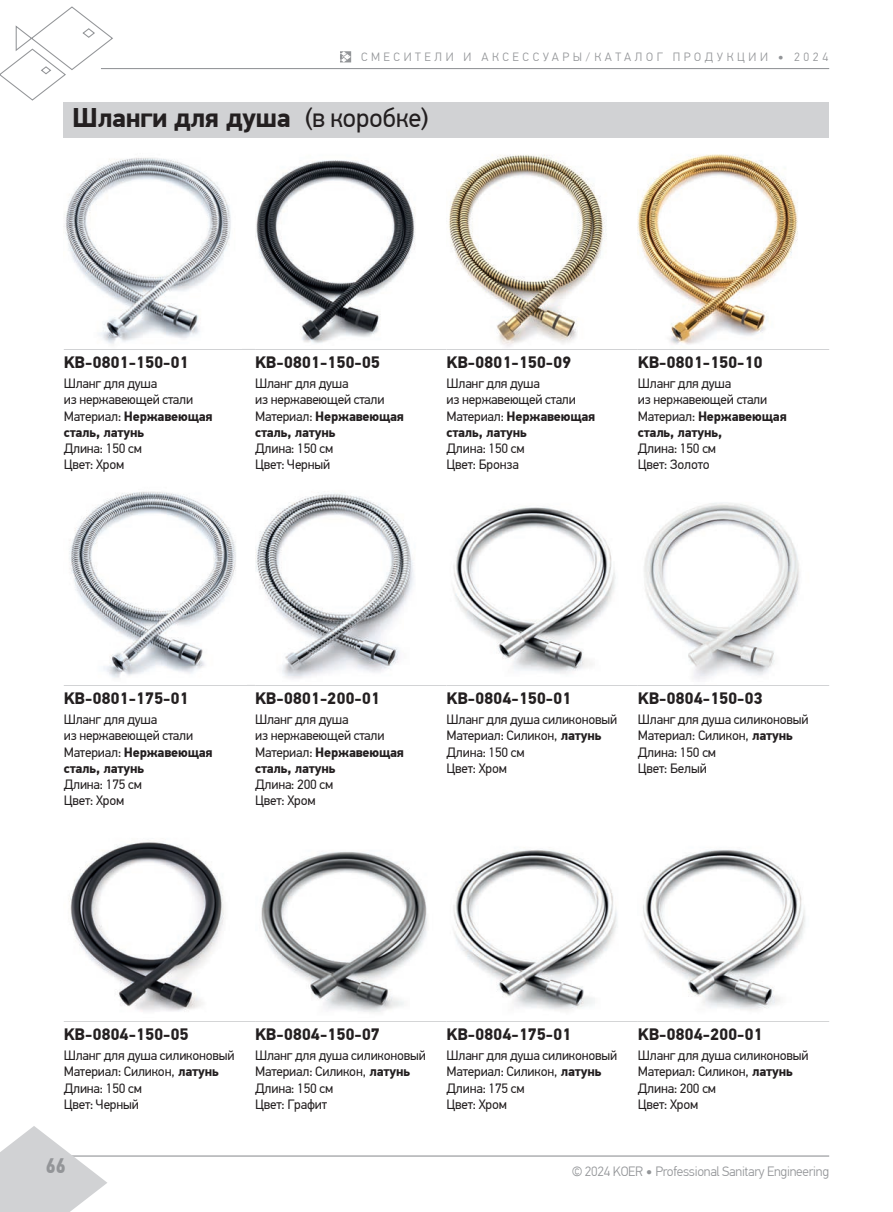
<style>
.page{position:relative;width:893px;height:1212px;background:#fff}
.page>*{position:absolute;margin:0;border:0;box-sizing:border-box;transform-origin:0 0}
.t1{font:700 27px "PF Din Text Pro";letter-spacing:-.015em;color:#231f20}
.t2{font:700 21px "PF Din Text Cond Pro";color:#939598}
.t3{font:700 16.5px "PF Din Text Pro";color:#231f20}
.t4{font:13.5px/16.2px "PF Din Text Pro";letter-spacing:-.015em;color:#231f20}
.t5{font:300 13.5px "PF Din Text Pro";letter-spacing:-.02em;color:#939598}
.t6{font:300 12px "PF Din Text Pro";letter-spacing:.3em;color:#939598}
.s1{font-weight:700}
.s2{font-weight:400}
</style>
<div class="page">
<hr style="left:101px;top:68px;width:728px;height:1px;background:#939598">
<svg style="left:0;top:6px;width:114px;height:95px"></svg>
<svg style="left:340px;top:51px;width:11px;height:11px"></svg>
<hr style="left:0;top:1155px;width:829px;height:1px;background:#939598">
<svg style="left:0;top:1126px;width:107px;height:86px"></svg>
<div style="left:64px;top:102px;width:765px;height:36px;background:#d1d2d4"></div>
<hr style="left:64px;top:349px;width:191px;height:1px;background:#d1d2d4">
<hr style="left:255px;top:349px;width:191px;height:1px;background:#d1d2d4">
<hr style="left:446px;top:349px;width:192px;height:1px;background:#d1d2d4">
<hr style="left:638px;top:349px;width:191px;height:1px;background:#d1d2d4">
<img style="left:64px;top:158px;width:167px;height:186px">
<img style="left:255px;top:154px;width:543px;height:193px">
<hr style="left:64px;top:685px;width:191px;height:1px;background:#d1d2d4">
<hr style="left:255px;top:685px;width:191px;height:1px;background:#d1d2d4">
<hr style="left:446px;top:685px;width:192px;height:1px;background:#d1d2d4">
<hr style="left:638px;top:685px;width:191px;height:1px;background:#d1d2d4">
<img style="left:69px;top:491px;width:167px;height:187px">
<img style="left:255px;top:493px;width:159px;height:186px">
<img style="left:453px;top:507px;width:163px;height:167px">
<img style="left:644px;top:502px;width:155px;height:178px">
<hr style="left:64px;top:1021px;width:191px;height:1px;background:#d1d2d4">
<hr style="left:255px;top:1021px;width:191px;height:1px;background:#d1d2d4">
<hr style="left:446px;top:1021px;width:192px;height:1px;background:#d1d2d4">
<hr style="left:638px;top:1021px;width:191px;height:1px;background:#d1d2d4">
<img style="left:69px;top:842px;width:358px;height:171px">
<img style="left:453px;top:847px;width:352px;height:164px">
<p class="t6" style="left:361px;top:50px;width:469px">СМЕСИТЕЛИ И АКСЕССУАРЫ/КАТАЛОГ ПРОДУКЦИИ <span class="s1">•</span> 2024</p>
<h1 class="t1" style="left:72px;top:101px;width:358px">Шланги для душа <span class="s2">(в коробке)</span></h1>
<p class="t3" style="left:64px;top:352px;width:126px">KB-0801-150-01</p>
<p class="t4" style="left:64px;top:376px;width:151px">Шланг для душа<br>из нержавеющей стали<br>Материал: <span class="s1">Нержавеющая сталь, латунь</span></p>
<p class="t4" style="left:64px;top:440px;width:80px">Длина: 150 см<br>Цвет: Хром</p>
<p class="t3" style="left:255px;top:352px;width:126px">KB-0801-150-05</p>
<p class="t4" style="left:255px;top:376px;width:151px">Шланг для душа<br>из нержавеющей стали<br>Материал: <span class="s1">Нержавеющая сталь, латунь</span></p>
<p class="t4" style="left:255px;top:440px;width:80px">Длина: 150 см<br>Цвет: Черный</p>
<p class="t3" style="left:446px;top:352px;width:126px">KB-0801-150-09</p>
<p class="t4" style="left:446px;top:376px;width:151px">Шланг для душа<br>из нержавеющей стали<br>Материал: <span class="s1">Нержавеющая сталь, латунь</span></p>
<p class="t4" style="left:446px;top:440px;width:80px">Длина: 150 см<br>Цвет: Бронза</p>
<p class="t3" style="left:638px;top:352px;width:126px">KB-0801-150-10</p>
<p class="t4" style="left:638px;top:376px;width:151px">Шланг для душа<br>из нержавеющей стали<br>Материал: <span class="s1">Нержавеющая сталь, латунь,</span></p>
<p class="t4" style="left:638px;top:440px;width:80px">Длина: 150 см<br>Цвет: Золото</p>
<p class="t3" style="left:64px;top:688px;width:126px">KB-0801-175-01</p>
<p class="t4" style="left:64px;top:712px;width:151px">Шланг для душа<br>из нержавеющей стали<br>Материал: <span class="s1">Нержавеющая сталь, латунь</span></p>
<p class="t4" style="left:64px;top:776px;width:80px">Длина: 175 см<br>Цвет: Хром</p>
<p class="t3" style="left:255px;top:688px;width:126px">KB-0801-200-01</p>
<p class="t4" style="left:255px;top:712px;width:151px">Шланг для душа<br>из нержавеющей стали<br>Материал: <span class="s1">Нержавеющая сталь, латунь</span></p>
<p class="t4" style="left:255px;top:776px;width:80px">Длина: 200 см<br>Цвет: Хром</p>
<p class="t3" style="left:446px;top:688px;width:126px">KB-0804-150-01</p>
<p class="t4" style="left:446px;top:712px;width:172px">Шланг для душа силиконовый<br>Материал: Силикон, <span class="s1">латунь<br></span>Длина: 150 см<br>Цвет: Хром</p>
<p class="t3" style="left:638px;top:688px;width:126px">KB-0804-150-03</p>
<p class="t4" style="left:638px;top:712px;width:172px">Шланг для душа силиконовый<br>Материал: Силикон, <span class="s1">латунь<br></span>Длина: 150 см<br>Цвет: Белый</p>
<p class="t3" style="left:64px;top:1024px;width:126px">KB-0804-150-05</p>
<p class="t4" style="left:64px;top:1047px;width:172px">Шланг для душа силиконовый<br>Материал: Силикон, <span class="s1">латунь<br></span>Длина: 150 см<br>Цвет: Черный</p>
<p class="t3" style="left:255px;top:1024px;width:126px">KB-0804-150-07</p>
<p class="t4" style="left:255px;top:1047px;width:172px">Шланг для душа силиконовый<br>Материал: Силикон, <span class="s1">латунь<br></span>Длина: 150 см<br>Цвет: Графит</p>
<p class="t3" style="left:446px;top:1024px;width:126px">KB-0804-175-01</p>
<p class="t4" style="left:446px;top:1047px;width:172px">Шланг для душа силиконовый<br>Материал: Силикон, <span class="s1">латунь<br></span>Длина: 175 см<br>Цвет: Хром</p>
<p class="t3" style="left:638px;top:1024px;width:126px">KB-0804-200-01</p>
<p class="t4" style="left:638px;top:1047px;width:172px">Шланг для душа силиконовый<br>Материал: Силикон, <span class="s1">латунь<br></span>Длина: 200 см<br>Цвет: Хром</p>
<h2 class="t2" style="left:45px;top:1153px;width:22px">66</h2>
<p class="t5" style="left:572px;top:1163px;width:259px">© 2024 KOER <span class="s1">•</span> Professional Sanitary Engineering</p>
</div>
